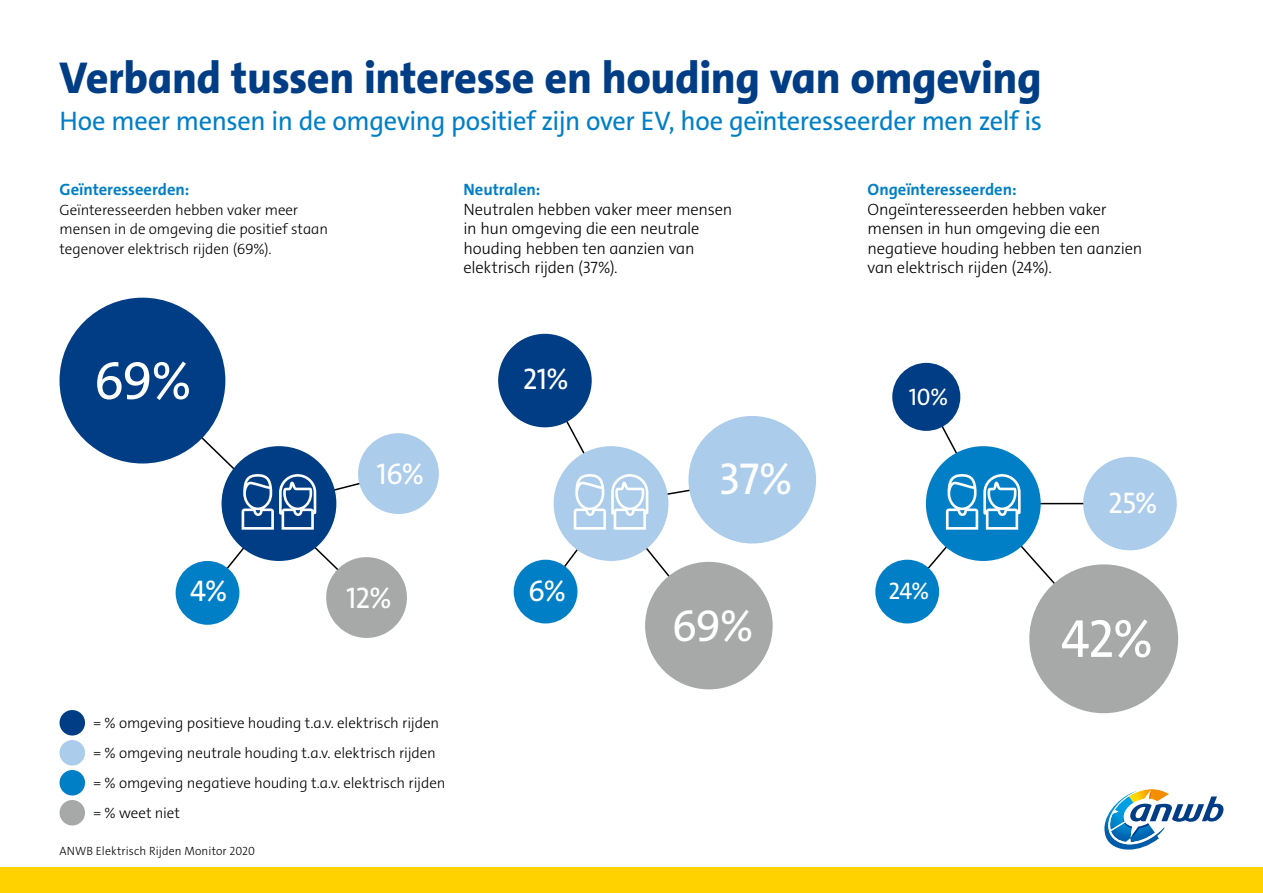
<style>
.page{position:relative;width:1263px;height:893px;background:#fff}
.page>*{position:absolute;margin:0;border:0;box-sizing:border-box;transform-origin:0 0}
.t1{font:54px "The Sans C4 s";color:#fff}
.t2{font:800 45px "The Sans C4 s";letter-spacing:-.01em;color:#003d85}
.t3{font:45px "The Sans C4 s";color:#fff}
.t4{font:30px "The Sans C4 s";letter-spacing:-.02em;color:#fff}
.t5{font:27px "The Sans C4 s";letter-spacing:-.015em;color:#007fc7}
.t6{font:24px "The Sans C4 s";color:#fff}
.t7{font:300 16.5px/19.5px "The Sans C4 s";letter-spacing:-.015em;color:#000}
.t8{font:700 16.5px "The Sans C4 s";color:#007fc7}
.t9{font:300 15px/30px "The Sans C4 s";letter-spacing:-.005em;color:#000}
.t10{font:300 12px "The Sans C4 s";letter-spacing:.01em;color:#000}
</style>
<div class="page">
<div style="left:0;top:867px;width:1263px;height:26px;background:#ffd200"></div>
<svg style="left:1104px;top:789px;width:119px;height:61px"></svg>
<div style="left:688px;top:416px;width:128px;height:127px;background:#abcceb;border-radius:50%"></div>
<div style="left:645px;top:562px;width:128px;height:127px;background:#a7a9a9;border-radius:50%"></div>
<div style="left:498px;top:334px;width:94px;height:93px;background:#003d85;border-radius:50%"></div>
<div style="left:514px;top:560px;width:63px;height:63px;background:#007fc7;border-radius:50%"></div>
<div style="left:1029px;top:564px;width:149px;height:149px;background:#a7a9a9;border-radius:50%"></div>
<div style="left:1083px;top:457px;width:94px;height:93px;background:#abcceb;border-radius:50%"></div>
<div style="left:875px;top:560px;width:64px;height:63px;background:#007fc7;border-radius:50%"></div>
<div style="left:892px;top:363px;width:68px;height:68px;background:#003d85;border-radius:50%"></div>
<svg style="left:141px;top:378px;width:226px;height:222px"></svg>
<div style="left:60px;top:298px;width:165px;height:165px;background:#003d85;border-radius:50%"></div>
<div style="left:358px;top:433px;width:81px;height:81px;background:#abcceb;border-radius:50%"></div>
<div style="left:326px;top:557px;width:81px;height:81px;background:#a7a9a9;border-radius:50%"></div>
<div style="left:176px;top:561px;width:63px;height:64px;background:#007fc7;border-radius:50%"></div>
<div style="left:222px;top:446px;width:114px;height:115px;background:#003d85;border-radius:50%"></div>
<div style="left:60px;top:710px;width:25px;height:25px;background:#003d85;border-radius:50%"></div>
<div style="left:60px;top:800px;width:25px;height:25px;background:#a7a9a9;border-radius:50%"></div>
<div style="left:60px;top:770px;width:25px;height:25px;background:#007fc7;border-radius:50%"></div>
<div style="left:60px;top:740px;width:25px;height:25px;background:#abcceb;border-radius:50%"></div>
<svg style="left:205px;top:472px;width:195px;height:123px"></svg>
<svg style="left:543px;top:379px;width:211px;height:249px"></svg>
<svg style="left:905px;top:394px;width:226px;height:247px"></svg>
<h2 class="t2" style="left:60px;top:49px;width:984px">Verband tussen interesse en houding van omgeving</h2>
<h3 class="t5" style="left:60px;top:104px;width:984px">Hoe meer mensen in de omgeving positief zijn over EV, hoe geïnteresseerder men zelf is</h3>
<p class="t8" style="left:60px;top:179px;width:131px">Geïnteresseerden:</p>
<p class="t9" style="left:60px;top:200px;width:270px;line-height:19.5px">Geïnteresseerden hebben vaker meer mensen in de omgeving die positief staan tegenover elektrisch rijden (69%).</p>
<p class="t8" style="left:463px;top:179px;width:78px">Neutralen:</p>
<p class="t7" style="left:463px;top:199px;width:270px">Neutralen hebben vaker meer mensen in hun omgeving die een neutrale houding hebben ten aanzien van elektrisch rijden (37%).</p>
<p class="t8" style="left:867px;top:179px;width:151px">Ongeïnteresseerden:</p>
<p class="t7" style="left:867px;top:199px;width:276px">Ongeïnteresseerden hebben vaker mensen in hun omgeving die een negatieve houding hebben ten aanzien van elektrisch rijden (24%).</p>
<h1 class="t1" style="left:94px;top:346px;width:99px">69%</h1>
<h3 class="t4" style="left:190px;top:572px;width:39px">4%</h3>
<h3 class="t4" style="left:376px;top:454px;width:49px">16%</h3>
<h3 class="t4" style="left:346px;top:579px;width:47px">12%</h3>
<p class="t9" style="left:93px;top:708px;width:354px">= % omgeving positieve houding t.a.v. elektrisch rijden = % omgeving neutrale houding t.a.v. elektrisch rijden = % omgeving negatieve houding t.a.v. elektrisch rijden = % weet niet</p>
<p class="t10" style="left:60px;top:843px;width:197px">ANWB Elektrisch Rijden Monitor 2020</p>
<h3 class="t4" style="left:523px;top:360px;width:47px">21%</h3>
<h2 class="t3" style="left:719px;top:450px;width:75px">37%</h2>
<h3 class="t6" style="left:909px;top:382px;width:41px">10%</h3>
<h3 class="t4" style="left:528px;top:572px;width:39px">6%</h3>
<h3 class="t6" style="left:888px;top:575px;width:42px">24%</h3>
<h3 class="t4" style="left:1108px;top:483px;width:51px">25%</h3>
<h2 class="t3" style="left:672px;top:597px;width:83px">69%</h2>
<h1 class="t1" style="left:1061px;top:604px;width:93px">42%</h1>
</div>
